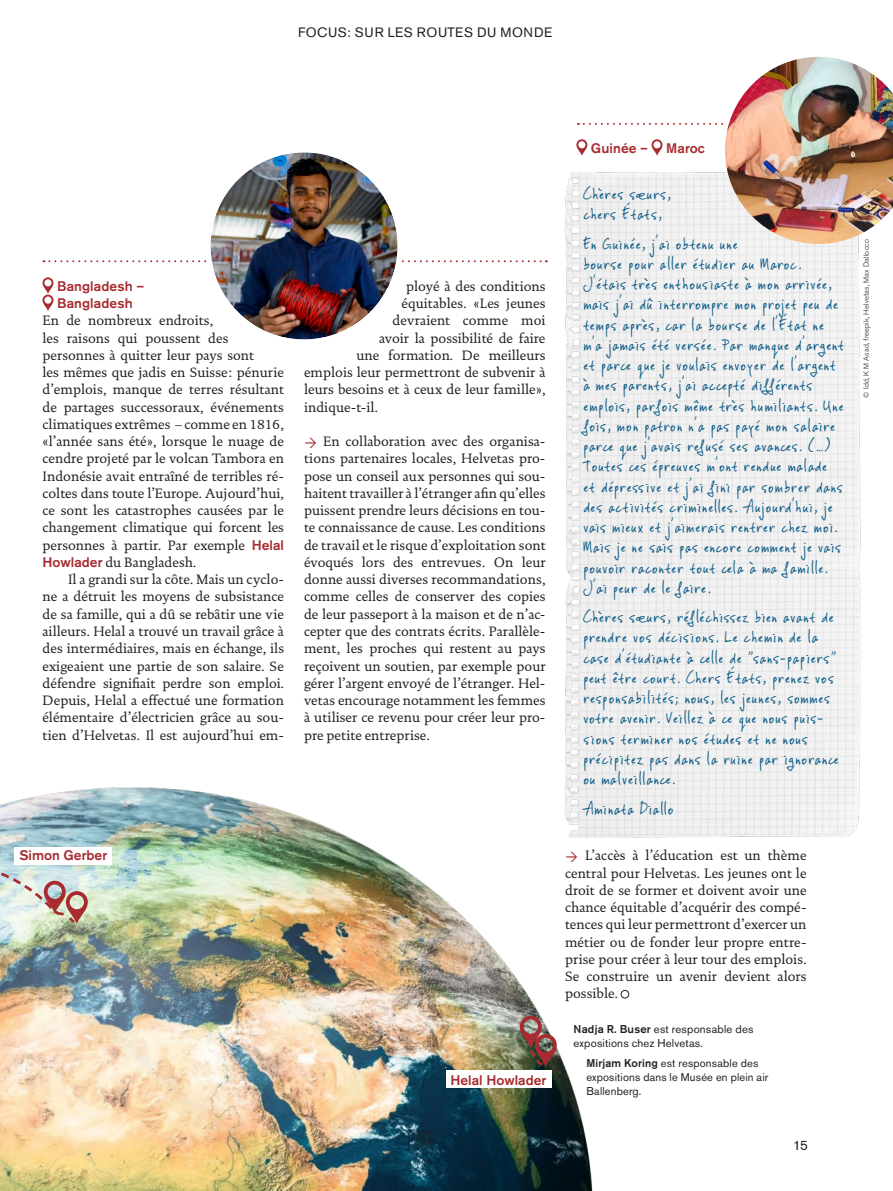
<style>
.page{position:relative;width:893px;height:1191px;background:#fff}
.page>*{position:absolute;margin:0;border:0;box-sizing:border-box;transform-origin:0 0}
.t1{font:18px/20.2px "Vinc Hand";color:#0f5d88}
.t2{font:13.8px/17.2px "DTL Documenta TOT";color:#231f20;text-align:justify}
.t3{font:500 13.8px/17.2px "Akzidenz Grotesk BE";letter-spacing:.01em;color:#a72b30}
.t4{font:13.5px "Akzidenz Grotesk BE";letter-spacing:.045em;color:#231f20}
.t5{font:11.25px/13.8px "Akzidenz Grotesk BE";letter-spacing:.015em;color:#231f20}
.t6{font:300 7.5px "Akzidenz Grotesk BE";letter-spacing:.02em;color:#231f20}
.s1{font-size:13.05px}
.s2{font-family:"Akzidenz Grotesk BE";font-weight:500;color:#a72b30}
.s3{font-weight:500}
</style>
<div class="page">
<img style="left:0;top:787px;width:593px;height:404px">
<svg style="left:0;top:844px;width:88px;height:80px;background:#cdcec8"></svg>
<svg style="left:408px;top:1129px;width:32px;height:32px"></svg>
<img style="left:531px;top:172px;width:330px;height:700px">
<svg style="left:43px;top:277px;width:10px;height:34px"></svg>
<svg style="left:43px;top:260px;width:504px;height:2px"></svg>
<div style="left:621px;top:990px;width:8px;height:8px;border:1px solid #231f20;border-radius:50%"></div>
<svg style="left:520px;top:1015px;width:37px;height:53px;background:#896a61"></svg>
<img style="left:210px;top:152px;width:188px;height:187px;border-radius:94px">
<div style="left:206px;top:148px;width:196px;height:196px;border:4px solid #fff;border-radius:50%"></div>
<svg style="left:576px;top:122px;width:149px;height:122px"></svg>
<img style="left:725px;top:57px;width:168px;height:187px">
<div style="left:14px;top:847px;width:98px;height:18px;background:#fff"></div>
<div style="left:447px;top:1070px;width:105px;height:18px;background:#fff"></div>
<svg style="left:566px;top:851px;width:11px;height:11px"></svg>
<p class="t4" style="left:298px;top:25px;width:256px">FOCUS: SUR LES ROUTES DU MONDE</p>
<p class="t3" style="left:57px;top:277px;width:89px">Bangladesh –<br>Bangladesh</p>
<p class="t2" style="left:43px;top:312px;width:243px;text-align:left">En de nombreux endroits,<br>les raisons qui poussent des personnes à quitter leur pays sont<br>les mêmes que jadis en Suisse: pénurie d’emplois, manque de terres résultant de partages successoraux, événements climatiques extrêmes – comme en <span class="s1">1816</span>, «l’année sans été», lorsque le nuage de cendre projeté par le volcan Tambora en Indonésie avait entraîné de terribles ré&shy;coltes dans toute l’Europe. Aujourd’hui, ce sont les catastrophes causées par le changement climatique qui forcent les personnes à partir. Par exemple <span class="s2">Helal Howlader</span> du Bangladesh.</p>
<p class="t2" style="left:43px;top:571px;width:243px;text-indent:26px">Il a grandi sur la côte. Mais un cyclo&shy;ne a détruit les moyens de subsistance de sa famille, qui a dû se rebâtir une vie ailleurs. Helal a trouvé un travail grâce à des intermédiaires, mais en échange, ils exigeaient une partie de son salaire. Se défendre signifiait perdre son emploi.<br>Depuis, Helal a effectué une formation élémentaire d’électricien grâce au sou&shy;tien d’Helvetas. Il est aujourd’hui em-</p>
<p class="t3" style="left:19px;top:846px;width:89px">Simon Gerber</p>
<p class="t2" style="left:406px;top:277px;width:141px">ployé à des conditions</p>
<p class="t2" style="left:402px;top:295px;width:146px">équitables. «Les jeunes</p>
<p class="t2" style="left:393px;top:312px;width:155px">devraient comme moi</p>
<p class="t2" style="left:379px;top:329px;width:168px">avoir la possibilité de faire</p>
<p class="t2" style="left:357px;top:346px;width:191px">une formation. De meilleurs</p>
<p class="t2" style="left:304px;top:364px;width:243px">emplois leur permettront de subvenir à</p>
<p class="t2" style="left:304px;top:381px;width:243px">leurs besoins et à ceux de leur famille»,</p>
<p class="t2" style="left:304px;top:398px;width:76px">indique-t-il.</p>
<p class="t2" style="left:304px;top:433px;width:243px;text-indent:19px">En collaboration avec des organisa&shy;tions partenaires locales, Helvetas pro&shy;pose un conseil aux personnes qui sou&shy;haitent travailler à l’étranger afin qu’elles puissent prendre leurs décisions en tou&shy;te connaissance de cause. Les conditions de travail et le risque d’exploitation sont évoqués lors des entrevues. On leur donne aussi diverses recommandations, comme celles de conserver des copies de leur passeport à la maison et de n’ac&shy;cepter que des contrats écrits. Parallèle&shy;ment, les proches qui restent au pays reçoivent un soutien, par exemple pour gérer l’argent envoyé de l’étranger. Hel&shy;vetas encourage notamment les femmes à utiliser ce revenu pour créer leur pro&shy;pre petite entreprise.</p>
<p class="t3" style="left:450px;top:1071px;width:98px">Helal Howlader</p>
<p class="t3" style="left:591px;top:139px;width:59px">Guinée –</p>
<p class="t3" style="left:666px;top:139px;width:40px">Maroc</p>
<h1 class="t1" style="left:583px;top:183px;width:90px">Chères sœurs, chers États,</h1>
<p class="t1" style="left:583px;top:232px;width:263px">En Guinée, j’ai obtenu une<br>bourse pour aller étudier au Maroc.<br>J’étais très enthousiaste à mon arrivée, mais j’ai dû interrompre mon projet peu de temps après, car la bourse de l’État ne m’a jamais été versée. Par manque d’argent et parce que je voulais envoyer de l’argent à mes parents, j’ai accepté différents emplois, parfois même très humiliants. Une fois, mon patron n’a pas payé mon salaire parce que j’avais refusé ses avances. (…)<br>Toutes ces épreuves m’ont rendue malade et dépressive et j’ai fini par sombrer dans des activités criminelles. Aujourd’hui, je vais mieux et j’aimerais rentrer chez moi.<br>Mais je ne sais pas encore comment je vais pouvoir raconter tout cela à ma famille.<br>J’ai peur de le faire.</p>
<p class="t1" style="left:583px;top:606px;width:258px">Chères sœurs, réfléchissez bien avant de prendre vos décisions. Le chemin de la case d’étudiante à celle de "sans-papiers" peut être court. Chers États, prenez vos responsabilités; nous, les jeunes, sommes votre avenir. Veillez à ce que nous puis&shy;sions terminer nos études et ne nous précipitez pas dans la ruine par ignorance ou malveillance.</p>
<h1 class="t1" style="left:583px;top:797px;width:92px">Aminata Diallo</h1>
<p class="t2" style="left:565px;top:847px;width:243px;text-indent:20px">L’accès à l’éducation est un thème central pour Helvetas. Les jeunes ont le droit de se former et doivent avoir une chance équitable d’acquérir des compé&shy;tences qui leur permettront d’exercer un métier ou de fonder leur propre entre&shy;prise pour créer à leur tour des emplois.<br>Se construire un avenir devient alors possible.</p>
<p class="t5" style="left:574px;top:1022px;width:181px"><span class="s3">Nadja R. Buser</span> est responsable des expositions chez Helvetas.</p>
<p class="t5" style="left:586px;top:1056px;width:183px"><span class="s3">Mirjam Koring</span> est responsable des expositions dans le Musée en plein air<br>Ballenberg.</p>
<p class="t4" style="left:793px;top:1137px;width:16px">15</p>
<p class="t6" style="left:862px;top:398px;width:160px;rotate:-90deg">© Idd, K M Asad, freepik, Helvetas, Max Dallocco</p>
</div>
